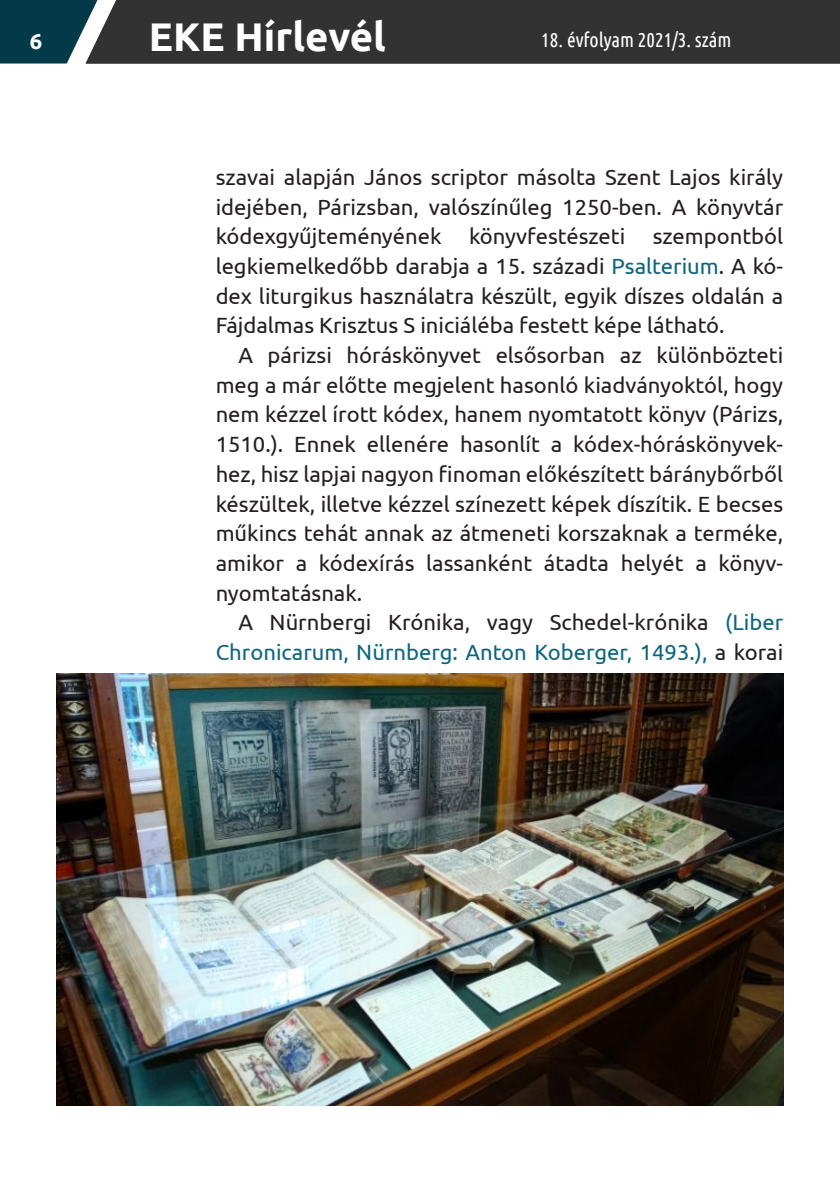
<style>
.page{position:relative;width:840px;height:1191px;background:#fff}
.page>*{position:absolute;margin:0;border:0;box-sizing:border-box;transform-origin:0 0}
.t1{font:700 40px "Ubuntu";color:#fff}
.EKE_alap{font:22px/29.6px "Ubuntu";color:#231f20;text-align:justify}
.EKE_alap-2{font:22px/29.6px "Ubuntu";color:#0f657b;text-align:right}
.t2{font:700 22px "Ubuntu";color:#fff}
.t3{font:20px "Ubuntu Condensed";color:#fff}
.s1{color:#0f657b}
.s2{color:#231f20}
</style>
<div class="page">
<div style="left:207px;top:0;width:632px;height:63px;background:#323232"></div>
<svg style="left:0;top:0;width:207px;height:63px;background:#31474d"></svg>
<img style="left:57px;top:673px;width:725px;height:433px">
<p class="t2" style="left:30px;top:28px;width:14px">6</p>
<h1 class="t1" style="left:149px;top:12px;width:238px">EKE Hírlevél</h1>
<p class="t3" style="left:541px;top:28px;width:192px">18. évfolyam 2021/3. szám</p>
<p class="EKE_alap" style="left:215px;top:162px;width:568px">szavai alapján János scriptor másolta Szent Lajos király idejében, Párizsban, valószínűleg 1250-ben. A könyvtár kódexgyűjteményének könyvfestészeti szempontból legkiemelkedőbb darabja a 15. századi <span class="s1">Psalterium</span>. A kó&shy;dex liturgikus használatra készült, egyik díszes oldalán a Fájdalmas Krisztus S iniciáléba festett képe látható.</p>
<p class="EKE_alap" style="left:215px;top:340px;width:568px;text-indent:23px">A párizsi hóráskönyvet elsősorban az különbözteti meg a már előtte megjelent hasonló kiadványoktól, hogy nem kézzel írott kódex, hanem nyomtatott könyv (Párizs, 1510.). Ennek ellenére hasonlít a kódex-hóráskönyvek&shy;hez, hisz lapjai nagyon finoman előkészített báránybőrből készültek, illetve kézzel színezett képek díszítik. E becses műkincs tehát annak az átmeneti korszaknak a terméke, amikor a kódexírás lassanként átadta helyét a könyv&shy;nyomtatásnak.</p>
<p class="EKE_alap-2" style="left:215px;top:607px;width:568px"><span class="s2">A Nürnbergi Krónika, vagy Schedel-krónika</span> (Liber<br>Chronicarum, Nürnberg: Anton Koberger, 1493.), <span class="s2">a korai</span></p>
</div>
